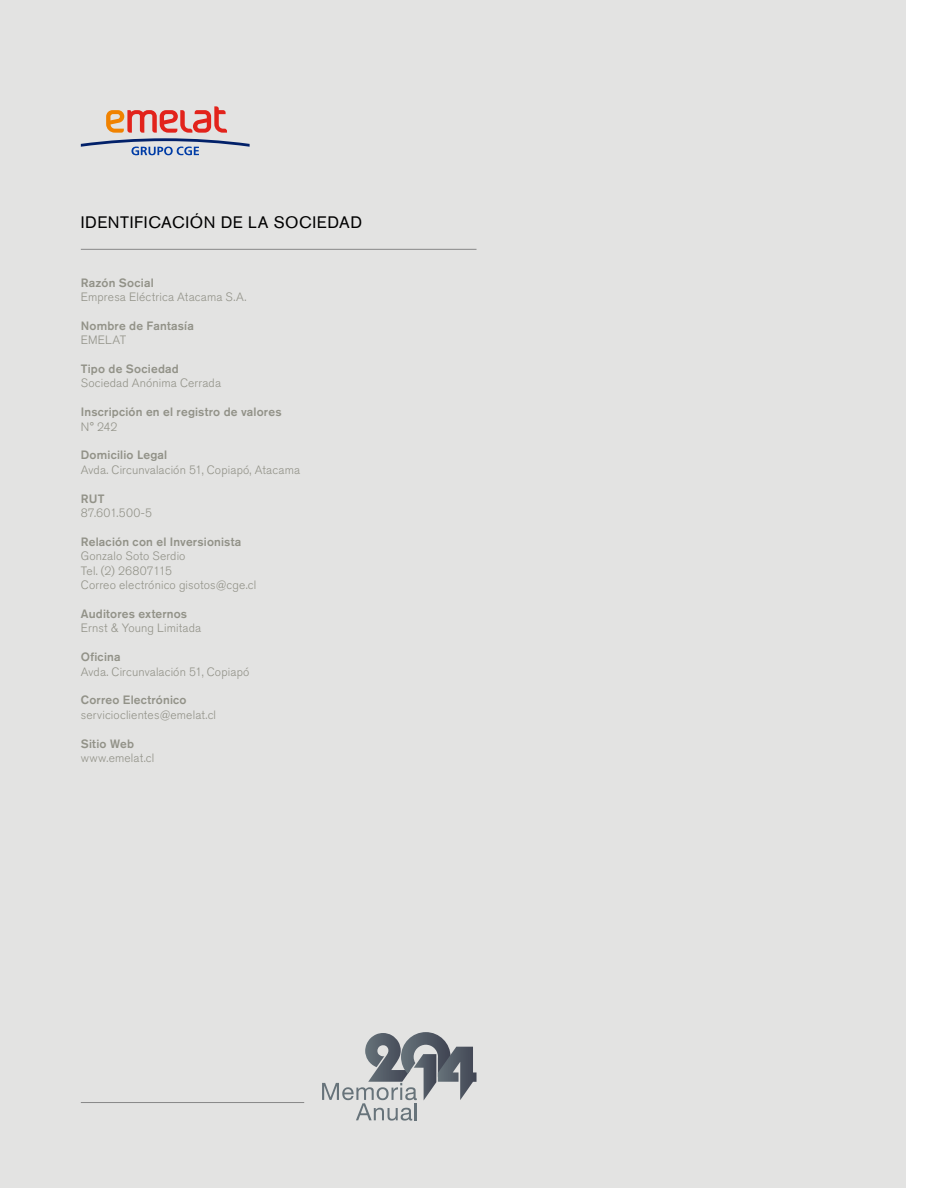
<style>
.page{position:relative;width:926px;height:1188px;background:#fff}
.page>*{position:absolute;margin:0;border:0;box-sizing:border-box;transform-origin:0 0}
.t1{font:16.5px "Akzidenz Grotesk BQ";letter-spacing:.035em;color:#000}
.t2{font:300 12px/14.4px "Akzidenz Grotesk BQ";letter-spacing:.01em;color:#929288}
.t3{font:500 12px "Akzidenz Grotesk BQ";letter-spacing:.015em;color:#929288}
</style>
<div class="page">
<div style="left:0;top:0;width:925px;height:1187px;background:#e3e3e2"></div>
<svg style="left:322px;top:1032px;width:154px;height:88px"></svg>
<hr style="left:81px;top:249px;width:395px;height:1px;background:#878787">
<hr style="left:81px;top:1101px;width:223px;height:1px;background:#878787">
<div style="left:906px;top:0;width:19px;height:1187px;background:#fff"></div>
<svg style="left:81px;top:106px;width:168px;height:49px"></svg>
<h1 class="t1" style="left:81px;top:212px;width:283px">IDENTIFICACIÓN DE LA SOCIEDAD</h1>
<p class="t3" style="left:81px;top:275px;width:74px">Razón Social</p>
<p class="t2" style="left:81px;top:290px;width:167px">Empresa Eléctrica Atacama S.A.</p>
<p class="t3" style="left:81px;top:318px;width:115px">Nombre de Fantasía</p>
<p class="t2" style="left:81px;top:333px;width:47px">EMELAT</p>
<p class="t3" style="left:81px;top:361px;width:99px">Tipo de Sociedad</p>
<p class="t2" style="left:81px;top:376px;width:142px">Sociedad Anónima Cerrada</p>
<p class="t3" style="left:81px;top:404px;width:202px">Inscripción en el registro de valores</p>
<p class="t2" style="left:81px;top:419px;width:38px">N° 242</p>
<p class="t3" style="left:81px;top:448px;width:88px">Domicilio Legal</p>
<p class="t2" style="left:81px;top:462px;width:221px">Avda. Circunvalación 51, Copiapó, Atacama</p>
<p class="t3" style="left:81px;top:491px;width:25px">RUT</p>
<p class="t2" style="left:81px;top:506px;width:73px">87.601.500-5</p>
<p class="t3" style="left:81px;top:534px;width:162px">Relación con el Inversionista</p>
<p class="t2" style="left:81px;top:549px;width:177px">Gonzalo Soto Serdio<br>Tel. (2) 26807115<br>Correo electrónico gisotos@cge.cl</p>
<p class="t3" style="left:81px;top:606px;width:108px">Auditores externos</p>
<p class="t2" style="left:81px;top:621px;width:122px">Ernst &amp; Young Limitada</p>
<p class="t3" style="left:81px;top:649px;width:41px">Oficina</p>
<p class="t2" style="left:81px;top:664px;width:170px">Avda. Circunvalación 51, Copiapó</p>
<p class="t3" style="left:81px;top:692px;width:107px">Correo Electrónico</p>
<p class="t2" style="left:81px;top:707px;width:137px">servicioclientes@emelat.cl</p>
<p class="t3" style="left:81px;top:736px;width:55px">Sitio Web</p>
<p class="t2" style="left:81px;top:750px;width:75px">www.emelat.cl</p>
</div>
